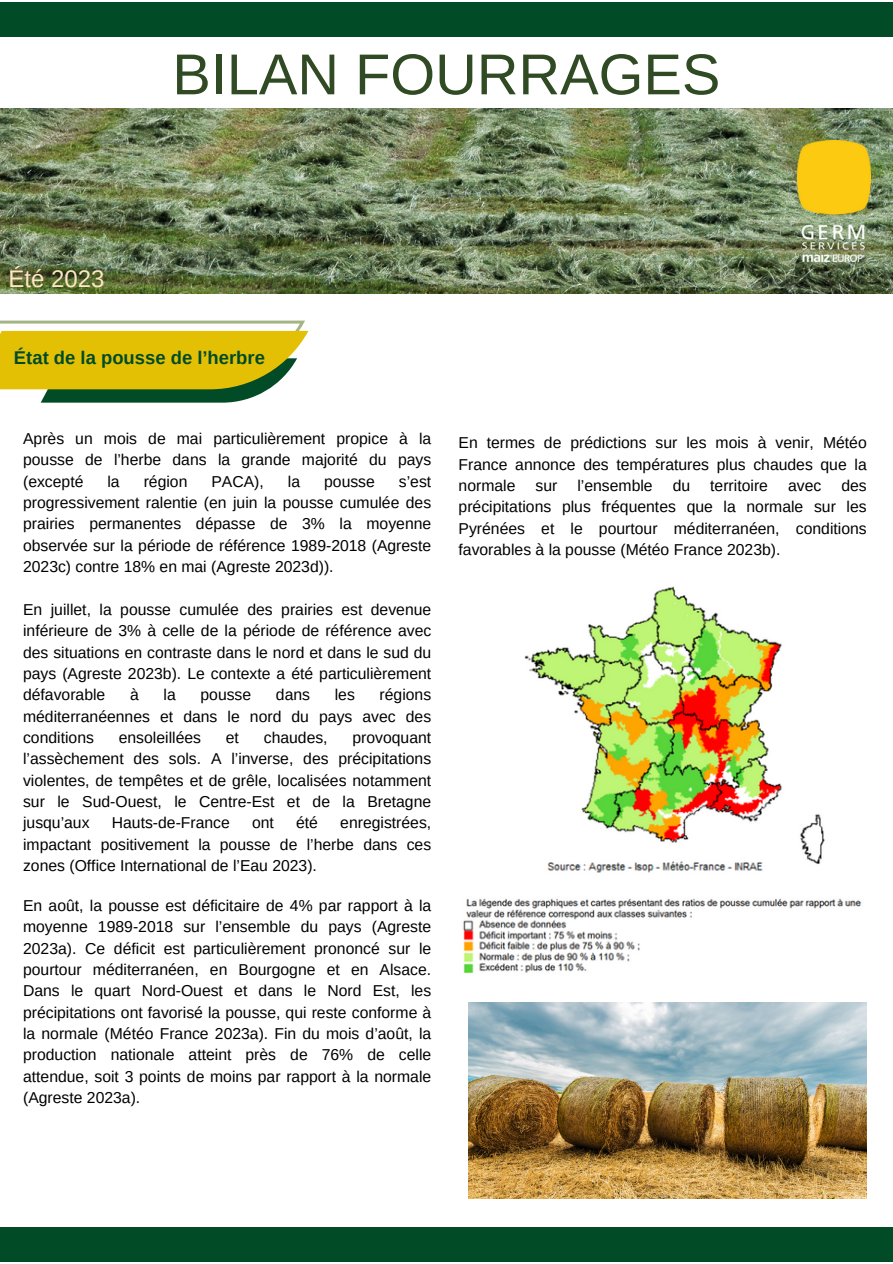
<style>
.page{position:relative;width:893px;height:1264px;background:#fff}
.page>*{position:absolute;margin:0;border:0;box-sizing:border-box;transform-origin:0 0}
.t1{font:57.6px "Arimo";color:#304a24}
.t2{font:24px "Arimo";color:#ffe6c7}
.t3{font:700 18.45px "Arimo";color:#014b27}
.t4{font:15.75px/21.3px "Arimo";color:#000;text-align:justify}
</style>
<div class="page">
<img style="left:0;top:109px;width:892px;height:184px">
<img style="left:797px;top:140px;width:73px;height:122px">
<svg style="left:0;top:320px;width:308px;height:82px"></svg>
<div style="left:0;top:1227px;width:892px;height:35px;background:#014b27"></div>
<img style="left:524px;top:586px;width:301px;height:287px">
<img style="left:463px;top:898px;width:399px;height:76px">
<div style="left:0;top:2px;width:892px;height:35px;background:#014b27"></div>
<img style="left:468px;top:1002px;width:398px;height:196px">
<p class="t2" style="left:9px;top:265px;width:97px">Été 2023</p>
<p class="t1" style="left:172px;top:42px;width:549px">BILAN FOURRAGES</p>
<p class="t3" style="left:14px;top:347px;width:252px">État de la pousse de l’herbre</p>
<p class="t4" style="left:23px;top:428px;width:409px">Après un mois de mai particulièrement propice à la pousse de l’herbe dans la grande majorité du pays (excepté</p>
<p class="t4" style="left:107px;top:470px;width:14px">la</p>
<p class="t4" style="left:144px;top:470px;width:45px">région</p>
<p class="t4" style="left:211px;top:470px;width:54px">PACA),</p>
<p class="t4" style="left:288px;top:470px;width:14px">la</p>
<p class="t4" style="left:324px;top:470px;width:52px">pousse</p>
<p class="t4" style="left:23px;top:470px;width:409px;text-indent:376px">s’est progressivement ralentie (en juin la pousse cumulée des prairies permanentes dépasse de 3% la moyenne observée sur la période de référence 1989-2018 (Agreste 2023c) contre 18% en mai (Agreste 2023d)).</p>
<p class="t4" style="left:23px;top:598px;width:409px">En juillet, la pousse cumulée des prairies est devenue inférieure de 3% à celle de la période de référence avec des situations en contraste dans le nord et dans le sud du pays (Agreste 2023b). Le contexte a été particulièrement défavorable</p>
<p class="t4" style="left:23px;top:684px;width:409px;text-indent:356px">régions méditerranéennes et dans le nord du pays avec des conditions</p>
<p class="t4" style="left:130px;top:684px;width:10px">à</p>
<p class="t4" style="left:163px;top:684px;width:14px">la</p>
<p class="t4" style="left:200px;top:684px;width:52px">pousse</p>
<p class="t4" style="left:276px;top:684px;width:36px">dans</p>
<p class="t4" style="left:335px;top:684px;width:22px">les</p>
<p class="t4" style="left:119px;top:727px;width:84px">ensoleillées</p>
<p class="t4" style="left:226px;top:727px;width:15px">et</p>
<p class="t4" style="left:264px;top:727px;width:65px">chaudes,</p>
<p class="t4" style="left:23px;top:727px;width:409px;text-indent:329px">provoquant l’assèchement des sols. A l’inverse, des précipitations violentes, de tempêtes et de grêle, localisées notamment sur le Sud-Ouest, le Centre-Est et de la Bretagne jusqu’aux</p>
<p class="t4" style="left:23px;top:812px;width:409px;text-indent:317px">enregistrées, impactant positivement la pousse de l’herbe dans ces zones (Office International de l’Eau 2023).</p>
<p class="t4" style="left:23px;top:894px;width:409px">En août, la pousse est déficitaire de 4% par rapport à la moyenne 1989-2018 sur l’ensemble du pays (Agreste 2023a). Ce déficit est particulièrement prononcé sur le pourtour méditerranéen, en Bourgogne et en Alsace.<br>Dans le quart Nord-Ouest et dans le Nord Est, les précipitations ont favorisé la pousse, qui reste conforme à la normale (Météo France 2023a). Fin du mois d’août, la production nationale atteint près de 76% de celle attendue, soit 3 points de moins par rapport à la normale (Agreste 2023a).</p>
<p class="t4" style="left:112px;top:812px;width:120px">Hauts-de-France</p>
<p class="t4" style="left:252px;top:812px;width:23px">ont</p>
<p class="t4" style="left:296px;top:812px;width:23px">été</p>
<p class="t4" style="left:458px;top:432px;width:409px">En termes de prédictions sur les mois à venir, Météo France annonce des températures plus chaudes que la normale</p>
<p class="t4" style="left:458px;top:475px;width:409px;text-indent:383px">des précipitations plus fréquentes que la normale sur les Pyrénées et le pourtour méditerranéen, conditions favorables à la pousse (Météo France 2023b).</p>
<p class="t4" style="left:535px;top:475px;width:23px">sur</p>
<p class="t4" style="left:577px;top:475px;width:77px">l’ensemble</p>
<p class="t4" style="left:672px;top:475px;width:19px">du</p>
<p class="t4" style="left:710px;top:475px;width:59px">territoire</p>
<p class="t4" style="left:788px;top:475px;width:35px">avec</p>
</div>
